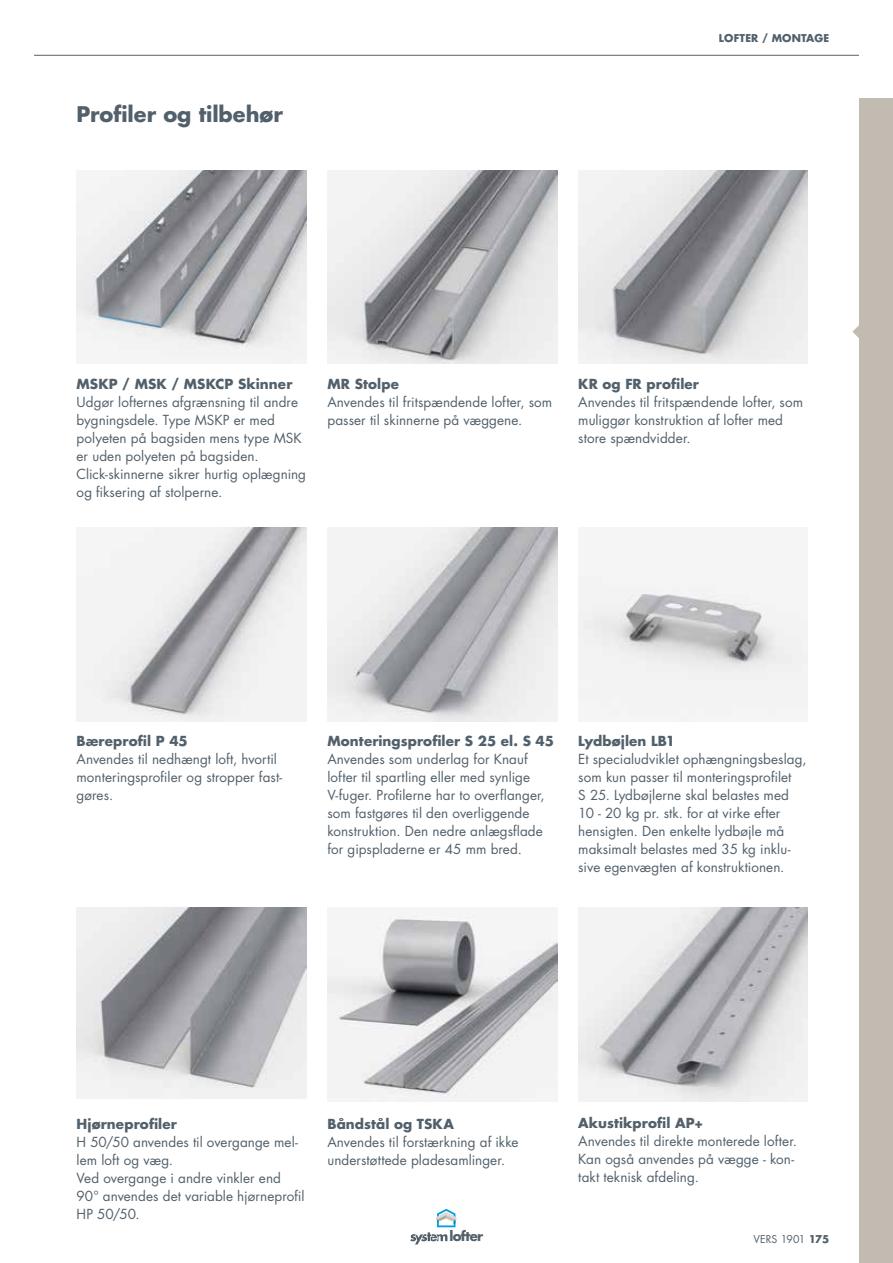
<style>
.page{position:relative;width:893px;height:1263px;background:#fff}
.page>*{position:absolute;margin:0;border:0;box-sizing:border-box;transform-origin:0 0}
.t1{font:700 21px "Futura Std";color:#52606b}
.t2{font:13.5px/18px "Futura Std";letter-spacing:.005em;color:#52606b}
.t3{font:700 13.5px "Futura Std";letter-spacing:.01em;color:#52606b}
.t4{font:700 13.35px "Futura Std";letter-spacing:-.05em;color:#52606b}
.t5{font:700 10.5px "Futura Std";letter-spacing:.01em;color:#52606b}
.t6{font:10.5px "Futura Std";color:#52606b}
.s1{font-weight:700}
</style>
<div class="page">
<hr style="left:34px;top:55px;width:825px;height:1px;background:#52606b">
<div style="left:859px;top:98px;width:34px;height:1165px;background:#c2bbb1"></div>
<svg style="left:852px;top:325px;width:7px;height:13px"></svg>
<svg style="left:410px;top:1209px;width:46px;height:35px"></svg>
<img style="left:578px;top:907px;width:230px;height:194px">
<img style="left:578px;top:576px;width:230px;height:145px">
<img style="left:578px;top:170px;width:230px;height:194px">
<img style="left:327px;top:915px;width:230px;height:186px">
<img style="left:327px;top:527px;width:230px;height:194px">
<img style="left:327px;top:170px;width:230px;height:194px">
<img style="left:77px;top:907px;width:229px;height:191px">
<img style="left:77px;top:527px;width:229px;height:194px">
<img style="left:77px;top:170px;width:229px;height:194px">
<h1 class="t1" style="left:77px;top:100px;width:208px">Profiler og tilbehør</h1>
<p class="t5" style="left:719px;top:31px;width:112px">LOFTER / MONTAGE</p>
<p class="t3" style="left:77px;top:375px;width:217px">MSKP / MSK / MSKCP Skinner</p>
<p class="t2" style="left:77px;top:393px;width:231px">Udgør lofternes afgrænsning til andre bygningsdele. Type MSKP er med polyeten på bagsiden mens type MSK er uden polyeten på bagsiden.<br>Click-skinnerne sikrer hurtig oplægning og fiksering af stolperne.</p>
<p class="t3" style="left:327px;top:374px;width:73px">MR Stolpe</p>
<p class="t2" style="left:327px;top:393px;width:226px">Anvendes til fritspændende lofter, som passer til skinnerne på væggene.</p>
<p class="t3" style="left:578px;top:374px;width:122px">KR og FR profiler</p>
<p class="t2" style="left:578px;top:393px;width:226px">Anvendes til fritspændende lofter, som muliggør konstruktion af lofter med store spændvidder.</p>
<p class="t3" style="left:77px;top:732px;width:113px">Bæreprofil P 45</p>
<p class="t2" style="left:77px;top:750px;width:207px">Anvendes til nedhængt loft, hvortil monteringsprofiler og stropper fast&shy;gøres.</p>
<p class="t3" style="left:327px;top:732px;width:228px">Monteringsprofiler S 25 el. S 45</p>
<p class="t2" style="left:327px;top:750px;width:219px">Anvendes som underlag for Knauf lofter til spartling eller med synlige V-fuger. Profilerne har to overflanger, som fastgøres til den overliggende konstruktion. Den nedre anlægsflade for gipspladerne er 45 mm bred.</p>
<p class="t3" style="left:578px;top:732px;width:98px">Lydbøjlen LB1</p>
<p class="t2" style="left:578px;top:750px;width:230px">Et specialudviklet ophængningsbeslag, som kun passer til monteringsprofilet<br>S 25. Lydbøjlerne skal belastes med 10 - 20 kg pr. stk. for at virke efter hensigten. Den enkelte lydbøjle må maksimalt belastes med 35 kg inklu&shy;sive egenvægten af konstruktionen.</p>
<p class="t3" style="left:77px;top:1114px;width:102px">Hjørneprofiler</p>
<p class="t2" style="left:77px;top:1133px;width:229px">H 50/50 anvendes til overgange mel&shy;lem loft og væg.<br>Ved overgange i andre vinkler end<br>90° anvendes det variable hjørneprofil<br>HP 50/50.</p>
<p class="t3" style="left:327px;top:1114px;width:128px">Båndstål og TSKA</p>
<p class="t2" style="left:327px;top:1133px;width:193px">Anvendes til forstærkning af ikke understøttede pladesamlinger.</p>
<p class="t3" style="left:578px;top:1114px;width:127px">Akustikprofil AP+</p>
<p class="t2" style="left:578px;top:1132px;width:220px">Anvendes til direkte monterede lofter.<br>Kan også anvendes på vægge - kon&shy;takt teknisk afdeling.</p>
<p class="t4" style="left:449px;top:1227px;width:35px">lofter</p>
<p class="t6" style="left:754px;top:1233px;width:77px">VERS 1901 <span class="s1">175</span></p>
</div>
